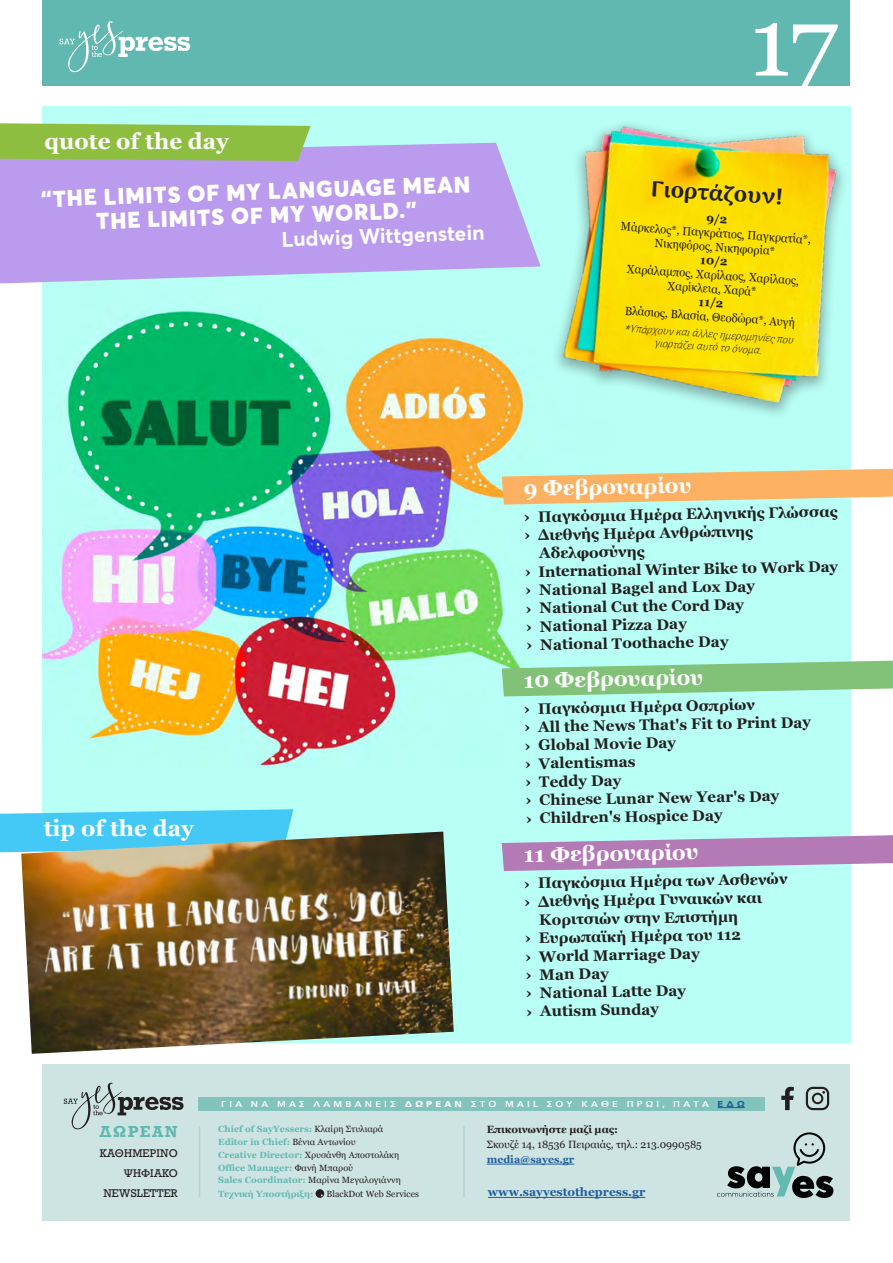
<style>
.page{position:relative;width:893px;height:1263px;background:#fff}
.page>*{position:absolute;margin:0;border:0;box-sizing:border-box;transform-origin:0 0}
.t1{font:97.5px "Georgia";color:#fff}
.t2{font:900 22.5px/24px "Averta";color:#fff;text-align:center}
.t3{font:700 22.5px "Georgia";color:#fff}
.t4{font:700 21.6px "Georgia";color:#fff}
.t5{font:100 21.6px "Arima";color:#231f20;scale:1.1 1}
.t6{font:700 21px "Averta";color:#fff}
.t7{font:700 15.3px/18.3px "Georgia";color:#231f20}
.t8{font:700 15px "Rockwell";letter-spacing:.095em;color:#61b8b0}
.t9{font:12px/14px "Georgia";color:#231f20;text-align:center;scale:.93 1}
.t10{font:700 12px "Georgia";color:#215e9e}
.t11{font:700 12px "Georgia";color:#231f20}
.t12{font:italic 100 10.5px/12.8px "Arima";color:#231f20;text-align:center;scale:.93 1}
.t13{font:10.5px "Georgia";color:#231f20}
.t14{font:10.5px/20.2px "Rockwell";color:#231f20;text-align:right}
.t15{font:700 10.5px "Georgia";color:#231f20}
.t16{font:700 10.5px "Georgia";color:#215e9e}
.t17{font:700 9px/12.9px "Georgia";letter-spacing:.005em;color:#61b8b0}
.t18{font:9px "Georgia";letter-spacing:.005em;color:#231f20}
.t19{font:600 8.55px "Avenir Next";letter-spacing:.34em;color:#fff;scale:1.11 1}
.s1{font-weight:700}
.s2{font-weight:700;color:#215e9e}
.s3{font-weight:400;color:#231f20}
</style>
<div class="page">
<div style="left:43px;top:0;width:807px;height:85px;background:#61b8b0"></div>
<svg style="left:60px;top:21px;width:130px;height:51px"></svg>
<img style="left:43px;top:106px;width:807px;height:937px">
<svg style="left:0;top:143px;width:541px;height:140px;background:#baa5ed"></svg>
<svg style="left:0;top:123px;width:310px;height:38px;background:#91bf4e"></svg>
<svg style="left:0;top:809px;width:293px;height:43px;background:#53cef5"></svg>
<svg style="left:502px;top:469px;width:391px;height:36px;background:#edc282"></svg>
<svg style="left:502px;top:661px;width:391px;height:35px;background:#8dcd90"></svg>
<svg style="left:502px;top:835px;width:391px;height:36px;background:#b597c3"></svg>
<div style="left:551px;top:118px;width:298px;height:302px;background:#b8fff5"></div>
<img style="left:555px;top:106px;width:295px;height:301px">
<div style="left:43px;top:1064px;width:807px;height:156px;background:#cee4e2"></div>
<svg style="left:64px;top:1083px;width:120px;height:46px"></svg>
<svg style="left:781px;top:1087px;width:13px;height:23px"></svg>
<svg style="left:806px;top:1087px;width:23px;height:23px"></svg>
<svg style="left:316px;top:1189px;width:8px;height:9px"></svg>
<svg style="left:717px;top:1132px;width:116px;height:66px"></svg>
<hr style="left:487px;top:1164px;width:87px;height:1px;background:#215e9e">
<hr style="left:488px;top:1197px;width:157px;height:1px;background:#215e9e">
<hr style="left:199px;top:1126px;width:1px;height:71px;background:#b0d6d2">
<hr style="left:463px;top:1126px;width:2px;height:71px;background:#b0d6d2">
<div style="left:198px;top:1097px;width:567px;height:13px;background:#82c3bd"></div>
<svg style="left:717px;top:1107px;width:28px;height:1px"></svg>
<img style="left:21px;top:831px;width:433px;height:223px">
<svg style="left:706px;top:214px;width:21px;height:12px"></svg>
<h2 class="t3" style="left:45px;top:124px;width:186px">quote of the day</h2>
<h2 class="t2" style="left:40px;top:187px;width:431px;rotate:-2deg">“THE LIMITS OF MY LANGUAGE MEAN<br>THE LIMITS OF MY WORLD.”</h2>
<h3 class="t6" style="left:281px;top:226px;width:205px;rotate:-2deg">Ludwig Wittgenstein</h3>
<h1 class="t1" style="left:749px;top:-29px;width:90px">17</h1>
<h3 class="t5" style="left:652px;top:176px;width:122px;rotate:4deg">Γιορτάζουν!</h3>
<p class="t9" style="left:621px;top:219px;width:207px;rotate:4deg">Μάρκελος*, Παγκράτιος, Παγκρατία*,<br>Νικηφόρος, Νικηφορία*</p>
<p class="t11" style="left:701px;top:251px;width:29px;rotate:4deg">10/2</p>
<p class="t9" style="left:627px;top:261px;width:187px;rotate:4deg">Χαράλαμπος, Χαρίλαος, Χαρίλαος,<br>Xαρίκλεια, Χαρά*</p>
<p class="t11" style="left:699px;top:292px;width:26px;rotate:4deg">11/2</p>
<p class="t9" style="left:626px;top:303px;width:185px;rotate:4deg">Βλάσιος, Βλασία, Θεοδώρα*, Αυγή</p>
<p class="t12" style="left:625px;top:322px;width:183px;rotate:4deg">*Υπάρχουν και άλλες ημερομηνίες που γιορτάζει αυτό το όνομα.</p>
<h2 class="t3" style="left:44px;top:811px;width:152px">tip of the day</h2>
<h3 class="t4" style="left:523px;top:472px;width:169px;rotate:-1deg">9 Φεβρουαρίου</h3>
<p class="t7" style="left:524px;top:507px;width:315px;rotate:-1deg">› Παγκόσμια Ημέρα Ελληνικής Γλώσσας</p>
<p class="t7" style="left:524px;top:525px;width:230px;rotate:-1deg">› Διεθνής Ημέρα Ανθρώπινης</p>
<p class="t7" style="left:539px;top:543px;width:107px;rotate:-1deg">Αδελφοσύνης</p>
<p class="t7" style="left:525px;top:562px;width:314px;rotate:-1deg">› International Winter Bike to Work Day</p>
<p class="t7" style="left:525px;top:580px;width:231px;rotate:-1deg">› National Bagel and Lox Day</p>
<p class="t7" style="left:526px;top:598px;width:220px;rotate:-1deg">› National Cut the Cord Day</p>
<p class="t7" style="left:526px;top:617px;width:162px;rotate:-1deg">› National Pizza Day</p>
<p class="t7" style="left:526px;top:635px;width:204px;rotate:-1deg">› National Toothache Day</p>
<h3 class="t4" style="left:523px;top:664px;width:181px;rotate:-1deg">10 Φεβρουαρίου</h3>
<p class="t7" style="left:524px;top:699px;width:288px;rotate:-1deg">› Παγκόσμια Ημέρα Οσπρίων<br>› All the News That's Fit to Print Day › Global Movie Day<br>› Valentismas<br>› Teddy Day<br>› Chinese Lunar New Year's Day<br>› Children's Hospice Day</p>
<h3 class="t4" style="left:523px;top:838px;width:176px;rotate:-1deg">11 Φεβρουαρίου</h3>
<p class="t7" style="left:524px;top:873px;width:265px;rotate:-1deg">› Παγκόσμια Ημέρα των Ασθενών</p>
<p class="t7" style="left:524px;top:892px;width:239px;rotate:-1deg">› Διεθνής Ημέρα Γυναικών και</p>
<p class="t7" style="left:539px;top:910px;width:201px;rotate:-1deg">Κοριτσιών στην Επιστήμη</p>
<p class="t7" style="left:525px;top:928px;width:217px;rotate:-1deg">› Ευρωπαϊκή Ημέρα του 112</p>
<p class="t7" style="left:525px;top:946px;width:176px;rotate:-1deg">› World Marriage Day</p>
<p class="t7" style="left:526px;top:965px;width:85px;rotate:-1deg">› Man Day</p>
<p class="t7" style="left:526px;top:983px;width:161px;rotate:-1deg">› National Latte Day</p>
<p class="t7" style="left:526px;top:1001px;width:134px;rotate:-1deg">› Autism Sunday</p>
<p class="t8" style="left:99px;top:1121px;width:80px">ΔΩΡΕΑΝ</p>
<p class="t14" style="left:100px;top:1143px;width:79px">ΚΑΘΗΜΕΡΙΝΟ<br>ΨΗΦΙΑΚΟ<br>NEWSLETTER</p>
<p class="t19" style="left:221px;top:1097px;width:473px">ΓΙΑ ΝΑ ΜΑΣ ΛΑΜΒΑΝΕΙΣ <span class="s1">ΔΩΡΕΑΝ</span> ΣΤΟ MAIL ΣΟΥ ΚΑΘΕ ΠΡΩΙ, ΠΑΤΑ <span class="s2">ΕΔΩ</span></p>
<p class="t17" style="left:218px;top:1122px;width:184px">Chief of SayΥessers: <span class="s3">Κλαίρη Στυλιαρά </span>Editor in Chief: <span class="s3">Βένια Αντωνίου<br></span>Creative Director: <span class="s3">Χρυσάνθη Αποστολάκη </span>Office Manager: <span class="s3">Φανή Μπαρού<br></span>Sales Coordinator: <span class="s3">Μαρίνα Μεγαλογιάννη </span>Τεχνική Υποστήριξη:</p>
<p class="t18" style="left:326px;top:1187px;width:94px">BlackDot Web Services</p>
<p class="t15" style="left:487px;top:1121px;width:133px">Επικοινωνήστε μαζί μας:</p>
<p class="t13" style="left:487px;top:1137px;width:217px">Σκουζέ 14, 18536 Πειραιάς, τηλ.: 213.0990585</p>
<p class="t16" style="left:487px;top:1151px;width:89px">media@sayes.gr</p>
<p class="t10" style="left:488px;top:1183px;width:159px">www.sayyestothepress.gr</p>
</div>
